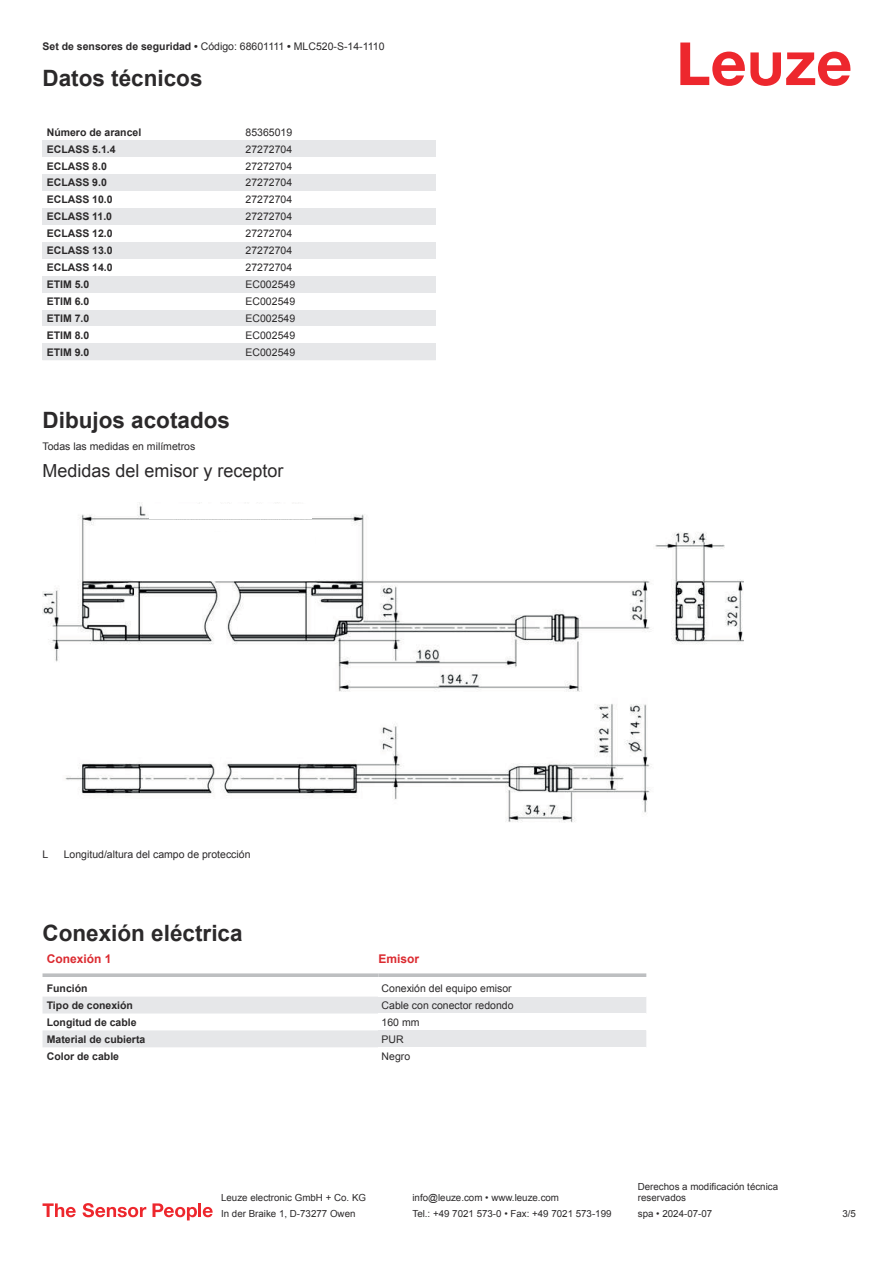
<style>
.page{position:relative;width:893px;height:1263px;background:#fff}
.page>*{position:absolute;margin:0;border:0;box-sizing:border-box;transform-origin:0 0}
.t1{font:700 22.5px "Arial";color:#2b292a}
.t2{font:18px "Arial";color:#2b292a}
.t3{font:700 12px "Arial";color:#db2a30}
.t4{font:10.5px "Arial";color:#2b292a}
.t5{font:700 10.5px "Arial";color:#2b292a}
.t6{font:9.75px/11.7px "Arial";color:#2b292a}
.s1{font-weight:700}
</style>
<div class="page">
<svg style="left:680px;top:43px;width:170px;height:43px"></svg>
<div style="left:43px;top:140px;width:199px;height:17px;background:#e6e7e9"></div>
<div style="left:242px;top:140px;width:194px;height:17px;background:#e6e7e9"></div>
<div style="left:43px;top:174px;width:199px;height:17px;background:#e6e7e9"></div>
<div style="left:242px;top:174px;width:194px;height:17px;background:#e6e7e9"></div>
<div style="left:43px;top:208px;width:199px;height:17px;background:#e6e7e9"></div>
<div style="left:242px;top:208px;width:194px;height:17px;background:#e6e7e9"></div>
<div style="left:43px;top:242px;width:199px;height:17px;background:#e6e7e9"></div>
<div style="left:242px;top:242px;width:194px;height:17px;background:#e6e7e9"></div>
<div style="left:43px;top:276px;width:199px;height:17px;background:#e6e7e9"></div>
<div style="left:242px;top:276px;width:194px;height:17px;background:#e6e7e9"></div>
<div style="left:43px;top:310px;width:199px;height:16px;background:#e6e7e9"></div>
<div style="left:242px;top:310px;width:194px;height:16px;background:#e6e7e9"></div>
<div style="left:43px;top:343px;width:199px;height:17px;background:#e6e7e9"></div>
<div style="left:242px;top:343px;width:194px;height:17px;background:#e6e7e9"></div>
<svg style="left:43px;top:997px;width:335px;height:50px"></svg>
<svg style="left:43px;top:973px;width:335px;height:4px"></svg>
<svg style="left:378px;top:973px;width:268px;height:4px"></svg>
<div style="left:378px;top:996px;width:268px;height:17px;background:#e6e7e9"></div>
<div style="left:378px;top:1030px;width:268px;height:17px;background:#e6e7e9"></div>
<svg style="left:43px;top:1203px;width:33px;height:14px"></svg>
<svg style="left:83px;top:1203px;width:63px;height:14px"></svg>
<svg style="left:153px;top:1203px;width:44px;height:17px"></svg>
<hr style="left:198px;top:1203px;width:3px;height:14px;background:#ed272d">
<svg style="left:203px;top:1207px;width:10px;height:10px"></svg>
<img style="left:43px;top:502px;width:700px;height:321px">
<div style="left:150px;top:504px;width:162px;height:14px;background:#fff"></div>
<div style="left:134px;top:532px;width:181px;height:48px;background:#fff"></div>
<p class="t4" style="left:43px;top:43px;width:343px"><span class="s1">Set de sensores de seguridad •</span> Código: 68601111 <span class="s1">•</span> MLC520-S-14-1110</p>
<h1 class="t1" style="left:43px;top:70px;width:162px">Datos técnicos</h1>
<p class="t5" style="left:47px;top:128px;width:96px">Número de arancel</p>
<p class="t4" style="left:246px;top:128px;width:48px">85365019</p>
<p class="t5" style="left:47px;top:145px;width:70px">ECLASS 5.1.4</p>
<p class="t4" style="left:246px;top:145px;width:48px">27272704</p>
<p class="t5" style="left:47px;top:162px;width:62px">ECLASS 8.0</p>
<p class="t4" style="left:246px;top:162px;width:48px">27272704</p>
<p class="t5" style="left:47px;top:179px;width:62px">ECLASS 9.0</p>
<p class="t4" style="left:246px;top:179px;width:48px">27272704</p>
<p class="t5" style="left:47px;top:196px;width:67px">ECLASS 10.0</p>
<p class="t4" style="left:246px;top:196px;width:48px">27272704</p>
<p class="t5" style="left:47px;top:213px;width:67px">ECLASS 11.0</p>
<p class="t4" style="left:246px;top:213px;width:48px">27272704</p>
<p class="t5" style="left:47px;top:230px;width:67px">ECLASS 12.0</p>
<p class="t4" style="left:246px;top:230px;width:48px">27272704</p>
<p class="t5" style="left:47px;top:246px;width:67px">ECLASS 13.0</p>
<p class="t4" style="left:246px;top:246px;width:48px">27272704</p>
<p class="t5" style="left:47px;top:263px;width:67px">ECLASS 14.0</p>
<p class="t4" style="left:246px;top:263px;width:48px">27272704</p>
<p class="t5" style="left:47px;top:280px;width:44px">ETIM 5.0</p>
<p class="t4" style="left:246px;top:280px;width:51px">EC002549</p>
<p class="t5" style="left:47px;top:297px;width:44px">ETIM 6.0</p>
<p class="t4" style="left:246px;top:297px;width:51px">EC002549</p>
<p class="t5" style="left:47px;top:314px;width:44px">ETIM 7.0</p>
<p class="t4" style="left:246px;top:314px;width:51px">EC002549</p>
<p class="t5" style="left:47px;top:331px;width:44px">ETIM 8.0</p>
<p class="t4" style="left:246px;top:331px;width:51px">EC002549</p>
<p class="t5" style="left:47px;top:348px;width:44px">ETIM 9.0</p>
<p class="t4" style="left:246px;top:348px;width:51px">EC002549</p>
<h1 class="t1" style="left:43px;top:411px;width:189px">Dibujos acotados</h1>
<p class="t4" style="left:43px;top:443px;width:154px">Todas las medidas en milímetros</p>
<h2 class="t2" style="left:43px;top:464px;width:243px">Medidas del emisor y receptor</h2>
<p class="t4" style="left:43px;top:850px;width:7px">L</p>
<p class="t4" style="left:64px;top:850px;width:188px">Longitud/altura del campo de protección</p>
<h1 class="t1" style="left:43px;top:924px;width:202px">Conexión eléctrica</h1>
<p class="t3" style="left:47px;top:954px;width:66px">Conexión 1</p>
<p class="t3" style="left:378px;top:954px;width:42px">Emisor</p>
<p class="t5" style="left:47px;top:984px;width:42px">Función</p>
<p class="t4" style="left:382px;top:984px;width:132px">Conexión del equipo emisor</p>
<p class="t5" style="left:47px;top:1001px;width:88px">Tipo de conexión</p>
<p class="t4" style="left:382px;top:1001px;width:133px">Cable con conector redondo</p>
<p class="t5" style="left:47px;top:1018px;width:91px">Longitud de cable</p>
<p class="t4" style="left:382px;top:1018px;width:39px">160 mm</p>
<p class="t5" style="left:47px;top:1035px;width:100px">Material de cubierta</p>
<p class="t4" style="left:382px;top:1035px;width:24px">PUR</p>
<p class="t5" style="left:47px;top:1052px;width:74px">Color de cable</p>
<p class="t4" style="left:382px;top:1052px;width:30px">Negro</p>
<p class="t6" style="left:221px;top:1193px;width:146px">Leuze electronic GmbH + Co. KG</p>
<p class="t6" style="left:412px;top:1193px;width:148px">info@leuze.com • www.leuze.com</p>
<p class="t6" style="left:638px;top:1181px;width:142px">Derechos a modificación técnica reservados</p>
<p class="t6" style="left:221px;top:1209px;width:136px">In der Braike 1, D-73277 Owen</p>
<p class="t6" style="left:412px;top:1209px;width:201px">Tel.: +49 7021 573-0 • Fax: +49 7021 573-199</p>
<p class="t6" style="left:638px;top:1209px;width:76px">spa • 2024-07-07</p>
<p class="t6" style="left:842px;top:1209px;width:15px">3 /5</p>
</div>
